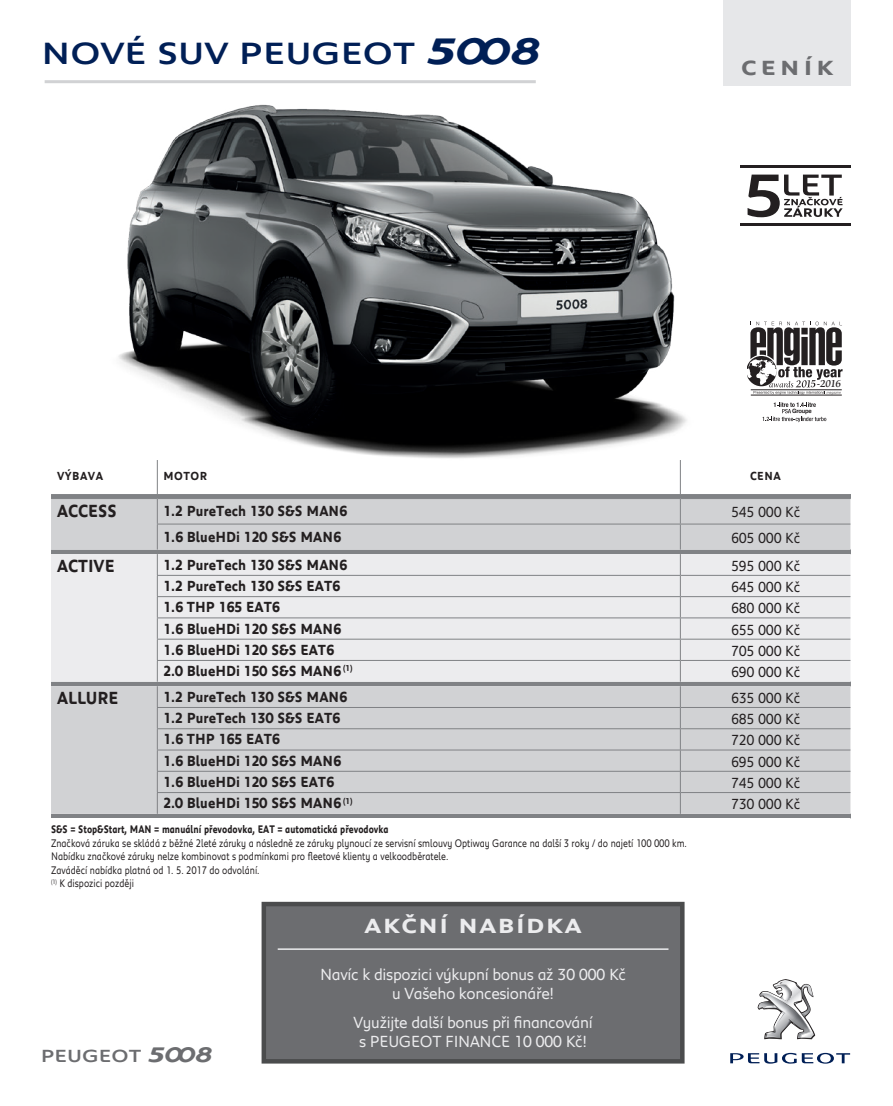
<style>
.page{position:relative;width:893px;height:1106px;background:#fff}
.page>*{position:absolute;margin:0;border:0;box-sizing:border-box;transform-origin:0 0}
.t1{font:37.8px "Peugeot Style";color:#001f56}
.t2{font:500 31.5px "Peugeot Expanded";color:#001f56}
.t3{font:700 21px "Peugeot Expanded";letter-spacing:.075em;color:#ececee}
.t4{font:700 21px "Peugeot Expanded";letter-spacing:.2em;color:#6c6d70}
.t5{font:700 18px "Peugeot";color:#231f20;scale:.9 1}
.t6{font:500 18px "Peugeot Expanded";color:#6c6d70}
.t7{font:16.5px/19.5px "Peugeot";letter-spacing:-.02em;color:#ececee;text-align:center;scale:.95 1}
.t8{font:700 15px "Peugeot";color:#231f20;scale:.9 1}
.t9{font:15px "Peugeot";color:#231f20;scale:.9 1}
.t10{font:700 12px "Peugeot";letter-spacing:.05em;color:#231f20;scale:.9 1}
.t11{font:11.25px/13.5px "Peugeot";color:#231f20;scale:.8 1}
.t12{font:700 11.25px "Peugeot";color:#231f20;scale:.8 1}
.t13{font:italic 700 10.8px "Berkeley";color:#231f20}
.t14{font:700 5.85px "Helvetica";letter-spacing:-.05em;color:#231f20}
.s1{font-family:"Peugeot Style";font-weight:400;font-size:21.6px}
</style>
<div class="page">
<img style="left:118px;top:64px;width:656px;height:430px">
<hr style="left:157px;top:460px;width:1px;height:34px;background:#808285">
<hr style="left:680px;top:460px;width:1px;height:34px;background:#808285">
<svg style="left:51px;top:494px;width:800px;height:324px;background:#d1d2d4"></svg>
<hr style="left:51px;top:498px;width:106px;height:1px;background:#808285">
<svg style="left:757px;top:979px;width:58px;height:60px"></svg>
<svg style="left:730px;top:1052px;width:120px;height:11px"></svg>
<hr style="left:740px;top:165px;width:110px;height:3px;background:#231f20">
<hr style="left:740px;top:224px;width:110px;height:2px;background:#231f20">
<svg style="left:747px;top:175px;width:96px;height:42px"></svg>
<hr style="left:751px;top:395px;width:91px;height:1px;background:#231f20">
<svg style="left:747px;top:321px;width:95px;height:73px"></svg>
<svg style="left:762px;top:402px;width:64px;height:20px"></svg>
<div style="left:262px;top:901px;width:423px;height:162px;background:#6c6d70;border:4px solid #4b4c4d"></div>
<hr style="left:278px;top:948px;width:390px;height:1px;background:#ececee">
<div style="left:724px;top:0;width:127px;height:85px;background:#e6e7e9"></div>
<hr style="left:45px;top:80px;width:491px;height:3px;background:#d1d2d4">
<h2 class="t2" style="left:41px;top:32px;width:375px">NOVÉ SUV PEUGEOT</h2>
<h1 class="t1" style="left:427px;top:30px;width:115px">5008</h1>
<h3 class="t4" style="left:741px;top:54px;width:94px">CENÍK</h3>
<p class="t13" style="left:817px;top:378px;width:26px">-2016</p>
<p class="t14" style="left:792px;top:406px;width:21px">Groupe</p>
<p class="t10" style="left:57px;top:467px;width:53px">VÝBAVA</p>
<p class="t10" style="left:163px;top:467px;width:50px">MOTOR</p>
<p class="t10" style="left:750px;top:467px;width:36px">CENA</p>
<p class="t5" style="left:57px;top:498px;width:68px">ACCESS</p>
<p class="t8" style="left:163px;top:501px;width:206px">1.2 PureTech 130 S&amp;S MAN6</p>
<p class="t9" style="left:731px;top:502px;width:78px">545 000 Kč</p>
<p class="t8" style="left:163px;top:527px;width:199px">1.6 BlueHDi 120 S&amp;S MAN6</p>
<p class="t9" style="left:731px;top:527px;width:78px">605 000 Kč</p>
<p class="t5" style="left:57px;top:554px;width:65px">ACTIVE</p>
<p class="t8" style="left:163px;top:554px;width:206px">1.2 PureTech 130 S&amp;S MAN6</p>
<p class="t9" style="left:731px;top:555px;width:78px">595 000 Kč</p>
<p class="t8" style="left:163px;top:575px;width:198px">1.2 PureTech 130 S&amp;S EAT6</p>
<p class="t9" style="left:731px;top:576px;width:78px">645 000 Kč</p>
<p class="t8" style="left:163px;top:597px;width:131px">1.6 THP 165 EAT6</p>
<p class="t9" style="left:731px;top:597px;width:78px">680 000 Kč</p>
<p class="t8" style="left:163px;top:618px;width:199px">1.6 BlueHDi 120 S&amp;S MAN6</p>
<p class="t9" style="left:731px;top:619px;width:78px">655 000 Kč</p>
<p class="t8" style="left:163px;top:639px;width:191px">1.6 BlueHDi 120 S&amp;S EAT6</p>
<p class="t9" style="left:731px;top:640px;width:78px">705 000 Kč</p>
<p class="t8" style="left:163px;top:661px;width:212px">2.0 BlueHDi 150 S&amp;S MAN6 <sup>(1)</sup></p>
<p class="t9" style="left:731px;top:661px;width:78px">690 000 Kč</p>
<p class="t5" style="left:57px;top:686px;width:70px">ALLURE</p>
<p class="t8" style="left:163px;top:686px;width:206px">1.2 PureTech 130 S&amp;S MAN6</p>
<p class="t9" style="left:731px;top:687px;width:78px">635 000 Kč</p>
<p class="t8" style="left:163px;top:708px;width:198px">1.2 PureTech 130 S&amp;S EAT6</p>
<p class="t9" style="left:731px;top:708px;width:78px">685 000 Kč</p>
<p class="t8" style="left:163px;top:729px;width:131px">1.6 THP 165 EAT6</p>
<p class="t9" style="left:731px;top:730px;width:78px">720 000 Kč</p>
<p class="t8" style="left:163px;top:750px;width:199px">1.6 BlueHDi 120 S&amp;S MAN6</p>
<p class="t9" style="left:731px;top:751px;width:78px">695 000 Kč</p>
<p class="t8" style="left:163px;top:771px;width:191px">1.6 BlueHDi 120 S&amp;S EAT6</p>
<p class="t9" style="left:731px;top:772px;width:78px">745 000 Kč</p>
<p class="t8" style="left:163px;top:793px;width:212px">2.0 BlueHDi 150 S&amp;S MAN6 <sup>(1)</sup></p>
<p class="t9" style="left:731px;top:794px;width:78px">730 000 Kč</p>
<p class="t12" style="left:51px;top:822px;width:423px">S&amp;S = Stop&amp;Start, MAN = manuální převodovka, EAT = automatická převodovka</p>
<p class="t11" style="left:51px;top:835px;width:796px">Značková záruka se skládá z běžné 2leté záruky a následně ze záruky plynoucí ze servisní smlouvy Optiway Garance na další 3 roky / do najetí 100 000 km.<br>Nabídku značkové záruky nelze kombinovat s podmínkami pro fleetové klienty a velkoodběratele.<br>Zaváděcí nabídka platná od 1. 5. 2017 do odvolání.<br><sup>(1)</sup> K dispozici později</p>
<p class="t6" style="left:41px;top:1044px;width:174px">PEUGEOT <span class="s1">5008</span></p>
<h3 class="t3" style="left:365px;top:911px;width:218px">AKČNÍ NABÍDKA</h3>
<p class="t7" style="left:320px;top:963px;width:324px">Navíc k dispozici výkupní bonus až 30 000 Kč u Vašeho koncesionáře!</p>
<p class="t7" style="left:353px;top:1011px;width:253px">Využijte další bonus při financování s PEUGEOT FINANCE 10 000 Kč!</p>
</div>
